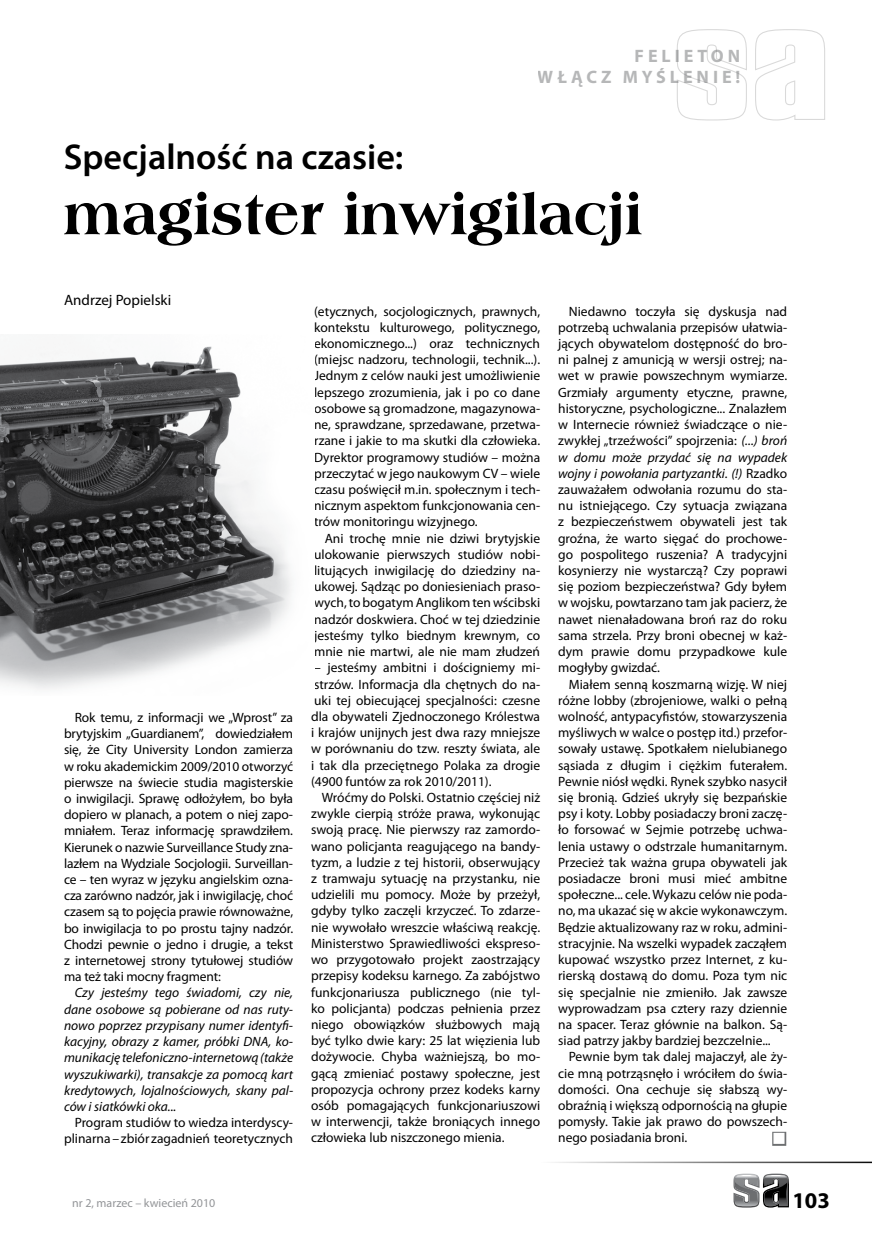
<style>
.page{position:relative;width:872px;height:1251px;background:#fff}
.page>*{position:absolute;margin:0;border:0;box-sizing:border-box;transform-origin:0 0}
.t1{font:54px "Americana X Bd PL";color:#000}
.t2{font:600 36px "Myriad Pro";color:#000}
.t3{font:700 22.5px "Myriad Pro";color:#000}
.t4{font:700 18px/21.6px "Myriad Pro";letter-spacing:.22em;color:#6d6f71;text-align:right}
.t5{font:15px "Myriad Pro";color:#000}
.t6{font:13.5px/16.2px "Myriad Pro";color:#000;text-align:justify}
.t7{font:italic 13.5px/16.2px "Myriad Pro";color:#000;text-align:justify}
.t8{font:12px "Myriad Pro";color:#939598}
.t9{font:12px "Zapf Dingbats PL";color:#fff}
.s1{font-style:italic}
</style>
<div class="page">
<svg style="left:733px;top:1173px;width:56px;height:34px"></svg>
<hr style="left:541px;top:1161px;width:331px;height:1px;background:#000">
<div style="left:772px;top:1131px;width:14px;height:14px;border:3px solid #6d6f71"></div>
<img style="left:0;top:346px;width:291px;height:343px">
<svg style="left:677px;top:29px;width:148px;height:92px"></svg>
<h3 class="t4" style="left:538px;top:44px;width:204px">FELIETON<br>WŁĄCZ MYŚLENIE!</h3>
<h2 class="t2" style="left:64px;top:134px;width:341px">Specjalność na czasie:</h2>
<h1 class="t1" style="left:64px;top:180px;width:580px">magister inwigilacji</h1>
<p class="t5" style="left:64px;top:290px;width:109px">Andrzej Popielski</p>
<p class="t6" style="left:64px;top:708px;width:230px;text-indent:11px">Rok temu, z informacji we „Wprost” za brytyjskim „Guardianem”, dowiedziałem się, że City University London zamierza w roku akademickim 2009/2010 otworzyć pierwsze na świecie studia magisterskie o inwigilacji. Sprawę odłożyłem, bo była dopiero w planach, a potem o niej zapo&shy;mniałem. Teraz informację sprawdziłem.<br>Kierunek o nazwie Surveillance Study zna&shy;lazłem na Wydziale Socjologii. Surveillan&shy;ce – ten wyraz w języku angielskim ozna&shy;cza zarówno nadzór, jak i inwigilację, choć czasem są to pojęcia prawie równoważne, bo inwigilacja to po prostu tajny nadzór.<br>Chodzi pewnie o jedno i drugie, a tekst z internetowej strony tytułowej studiów ma też taki mocny fragment:</p>
<p class="t7" style="left:64px;top:984px;width:230px;text-indent:11px">Czy jesteśmy tego świadomi, czy nie, dane osobowe są pobierane od nas ruty&shy;nowo poprzez przypisany numer identyfi&shy;kacyjny, obrazy z kamer, próbki DNA, ko&shy;munikację telefoniczno-internetową (także wyszukiwarki), transakcje za pomocą kart kredytowych, lojalnościowych, skany pal&shy;ców i siatkówki oka...</p>
<p class="t6" style="left:64px;top:1113px;width:230px;text-align:right">Program studiów to wiedza interdyscy&shy;plinarna – zbiór zagadnień teoretycznych</p>
<p class="t6" style="left:314px;top:303px;width:227px">(etycznych, socjologicznych, prawnych, kontekstu kulturowego, politycznego, ekonomicznego...) oraz technicznych (miejsc nadzoru, technologii, technik...).<br>Jednym z celów nauki jest umożliwienie lepszego zrozumienia, jak i po co dane osobowe są gromadzone, magazynowa&shy;ne, sprawdzane, sprzedawane, przetwa&shy;rzane i jakie to ma skutki dla człowieka.<br>Dyrektor programowy studiów – można przeczytać w jego naukowym CV – wiele czasu poświęcił m.in. społecznym i tech&shy;nicznym aspektom funkcjonowania cen&shy;trów monitoringu wizyjnego.</p>
<p class="t6" style="left:314px;top:529px;width:227px;text-indent:11px">Ani trochę mnie nie dziwi brytyjskie ulokowanie pierwszych studiów nobi&shy;litujących inwigilację do dziedziny na&shy;ukowej. Sądząc po doniesieniach praso&shy;wych, to bogatym Anglikom ten wścibski nadzór doskwiera. Choć w tej dziedzinie jesteśmy tylko biednym krewnym, co mnie nie martwi, ale nie mam złudzeń</p>
<p class="t6" style="left:311px;top:659px;width:230px">– jesteśmy ambitni i dościgniemy mi&shy;strzów. Informacja dla chętnych do na&shy;uki tej obiecującej specjalności: czesne dla obywateli Zjednoczonego Królestwa i krajów unijnych jest dwa razy mniejsze w porównaniu do tzw. reszty świata, ale i tak dla przeciętnego Polaka za drogie (4900 funtów za rok 2010/2011).</p>
<p class="t6" style="left:311px;top:789px;width:230px;text-indent:11px">Wróćmy do Polski. Ostatnio częściej niż zwykle cierpią stróże prawa, wykonując swoją pracę. Nie pierwszy raz zamordo&shy;wano policjanta reagującego na bandy&shy;tyzm, a ludzie z tej historii, obserwujący z tramwaju sytuację na przystanku, nie udzielili mu pomocy. Może by przeżył, gdyby tylko zaczęli krzyczeć. To zdarze&shy;nie wywołało wreszcie właściwą reakcję.<br>Ministerstwo Sprawiedliwości ekspreso&shy;wo przygotowało projekt zaostrzający przepisy kodeksu karnego. Za zabójstwo funkcjonariusza publicznego (nie tyl&shy;ko policjanta) podczas pełnienia przez niego obowiązków służbowych mają być tylko dwie kary: 25 lat więzienia lub dożywocie. Chyba ważniejszą, bo mo&shy;gącą zmieniać postawy społeczne, jest propozycja ochrony przez kodeks karny osób pomagających funkcjonariuszowi w interwencji, także broniących innego człowieka lub niszczonego mienia.</p>
<p class="t6" style="left:558px;top:303px;width:230px;text-indent:11px">Niedawno toczyła się dyskusja nad potrzebą uchwalania przepisów ułatwia&shy;jących obywatelom dostępność do bro&shy;ni palnej z amunicją w wersji ostrej; na&shy;wet w prawie powszechnym wymiarze.<br>Grzmiały argumenty etyczne, prawne, historyczne, psychologiczne... Znalazłem w Internecie również świadczące o nie&shy;zwykłej „trzeźwości” spojrzenia: <span class="s1">(...) broń w domu może przydać się na wypadek wojny i powołania partyzantki. (!)</span> Rzadko zauważałem odwołania rozumu do sta&shy;nu istniejącego. Czy sytuacja związana z bezpieczeństwem obywateli jest tak groźna, że warto sięgać do prochowe&shy;go pospolitego ruszenia? A tradycyjni kosynierzy nie wystarczą? Czy poprawi się poziom bezpieczeństwa? Gdy byłem w wojsku, powtarzano tam jak pacierz, że nawet nienaładowana broń raz do roku sama strzela. Przy broni obecnej w każ&shy;dym prawie domu przypadkowe kule mogłyby gwizdać.</p>
<p class="t6" style="left:558px;top:675px;width:230px;text-indent:11px">Miałem senną koszmarną wizję. W niej różne lobby (zbrojeniowe, walki o pełną wolność, antypacyfistów, stowarzyszenia myśliwych w walce o postęp itd.) przefor&shy;sowały ustawę. Spotkałem nielubianego sąsiada z długim i ciężkim futerałem.<br>Pewnie niósł wędki. Rynek szybko nasycił się bronią. Gdzieś ukryły się bezpańskie psy i koty. Lobby posiadaczy broni zaczę&shy;ło forsować w Sejmie potrzebę uchwa&shy;lenia ustawy o odstrzale humanitarnym.<br>Przecież tak ważna grupa obywateli jak posiadacze broni musi mieć ambitne społeczne... cele. Wykazu celów nie poda&shy;no, ma ukazać się w akcie wykonawczym.<br>Będzie aktualizowany raz w roku, admini&shy;stracyjnie. Na wszelki wypadek zacząłem kupować wszystko przez Internet, z ku&shy;rierską dostawą do domu. Poza tym nic się specjalnie nie zmieniło. Jak zawsze wyprowadzam psa cztery razy dziennie na spacer. Teraz głównie na balkon. Są&shy;siad patrzy jakby bardziej bezczelnie...</p>
<p class="t6" style="left:558px;top:1048px;width:230px;text-indent:11px">Pewnie bym tak dalej majaczył, ale ży&shy;cie mną potrząsnęło i wróciłem do świa&shy;domości. Ona cechuje się słabszą wy&shy;obraźnią i większą odpornością na głupie pomysły. Takie jak prawo do powszech&shy;nego posiadania broni.</p>
<p class="t9" style="left:773px;top:1132px;width:13px">■</p>
<p class="t8" style="left:72px;top:1195px;width:145px">nr 2, marzec – kwiecień 2010</p>
<h3 class="t3" style="left:792px;top:1185px;width:39px">103</h3>
</div>
